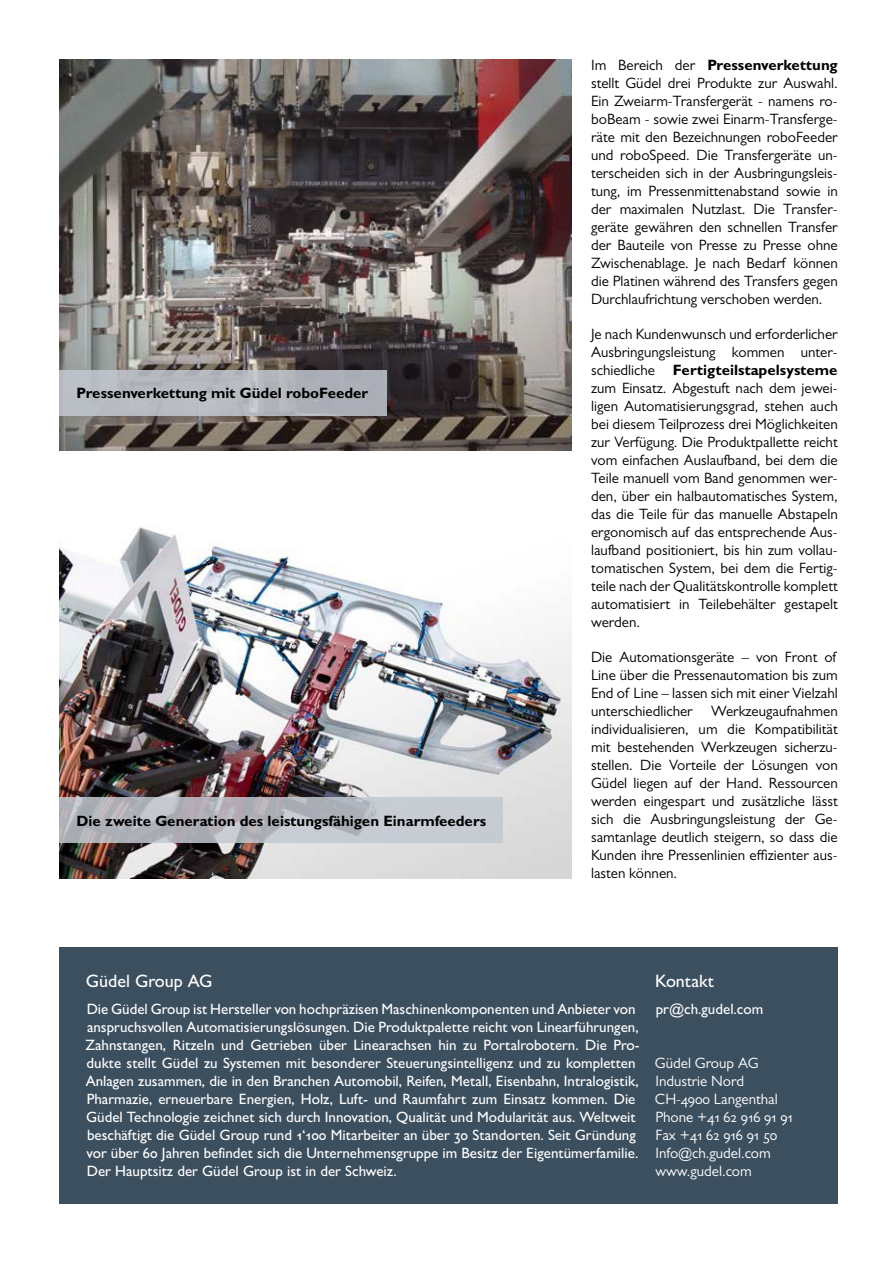
<style>
.page{position:relative;width:893px;height:1263px;background:#fff}
.page>*{position:absolute;margin:0;border:0;box-sizing:border-box;transform-origin:0 0}
.t1{font:500 18px "Gill Sans MT Pro";color:#fff}
.t2{font:15px/18px "Gill Sans MT Pro";color:#000;text-align:justify}
.t3{font:500 15px/18px "Gill Sans MT Pro";color:#fff}
.t4{font:15px/18px "Gill Sans MT Pro";color:#fff}
.t5{font:700 15px "Gill Sans MT Pro";color:#000}
.s1{font-weight:700}
</style>
<div class="page">
<div style="left:60px;top:947px;width:778px;height:256px;background:#3c4f5f"></div>
<img style="left:60px;top:527px;width:512px;height:351px">
<img style="left:60px;top:60px;width:512px;height:390px">
<svg style="left:60px;top:797px;width:443px;height:46px;background:#b9bcc3"></svg>
<div style="left:60px;top:370px;width:327px;height:45px;background:#b6b9bf"></div>
<p class="t5" style="left:77px;top:384px;width:293px">Pressenverkettung mit Güdel roboFeeder</p>
<p class="t5" style="left:77px;top:811px;width:411px">Die zweite Generation des leistungsfähigen Einarmfeeders</p>
<p class="t2" style="left:591px;top:56px;width:248px">Im Bereich der <span class="s1">Pressenverkettung </span>stellt Güdel drei Produkte zur Auswahl.<br>Ein Zweiarm-Transfergerät - namens ro&shy;boBeam - sowie zwei Einarm-Transferge&shy;räte mit den Bezeichnungen roboFeeder und roboSpeed. Die Transfergeräte un&shy;terscheiden sich in der Ausbringungsleis&shy;tung, im Pressenmittenabstand sowie in der maximalen Nutzlast. Die Transfer&shy;geräte gewähren den schnellen Transfer der Bauteile von Presse zu Presse ohne Zwischenablage. Je nach Bedarf können die Platinen während des Transfers gegen Durchlaufrichtung verschoben werden.</p>
<p class="t2" style="left:591px;top:325px;width:248px">Je nach Kundenwunsch und erforderlicher Ausbringungsleistung kommen unter&shy;schiedliche <span class="s1">Fertigteilstapelsysteme </span>zum Einsatz. Abgestuft nach dem jewei&shy;ligen Automatisierungsgrad, stehen auch bei diesem Teilprozess drei Möglichkeiten zur Verfügung. Die Produktpallette reicht vom einfachen Auslaufband, bei dem die Teile manuell vom Band genommen wer&shy;den, über ein halbautomatisches System, das die Teile für das manuelle Abstapeln ergonomisch auf das entsprechende Aus&shy;laufband positioniert, bis hin zum vollau&shy;tomatischen System, bei dem die Fertig&shy;teile nach der Qualitätskontrolle komplett automatisiert in Teilebehälter gestapelt werden.</p>
<p class="t2" style="left:591px;top:648px;width:248px">Die Automationsgeräte – von Front of Line über die Pressenautomation bis zum End of Line – lassen sich mit einer Vielzahl unterschiedlicher Werkzeugaufnahmen individualisieren, um die Kompatibilität mit bestehenden Werkzeugen sicherzu&shy;stellen. Die Vorteile der Lösungen von Güdel liegen auf der Hand. Ressourcen werden eingespart und zusätzliche lässt sich die Ausbringungsleistung der Ge&shy;samtanlage deutlich steigern, so dass die Kunden ihre Pressenlinien effizienter aus&shy;lasten können.</p>
<p class="t1" style="left:86px;top:970px;width:128px">Güdel Group AG</p>
<p class="t3" style="left:86px;top:1000px;width:556px">Die Güdel Group ist Hersteller von hochpräzisen Maschinenkomponenten und Anbieter von anspruchsvollen Automatisierungslösungen. Die Produktpalette reicht von Linearführungen, Zahnstangen, Ritzeln und Getrieben über Linearachsen hin zu Portalrobotern. Die Pro&shy;dukte stellt Güdel zu Systemen mit besonderer Steuerungsintelligenz und zu kompletten Anlagen zusammen, die in den Branchen Automobil, Reifen, Metall, Eisenbahn, Intralogistik, Pharmazie, erneuerbare Energien, Holz, Luft- und Raumfahrt zum Einsatz kommen. Die Güdel Technologie zeichnet sich durch Innovation, Qualität und Modularität aus. Weltweit beschäftigt die Güdel Group rund 1‘100 Mitarbeiter an über 30 Standorten. Seit Gründung vor über 60 Jahren befindet sich die Unternehmensgruppe im Besitz der Eigentümerfamilie.<br>Der Hauptsitz der Güdel Group ist in der Schweiz.</p>
<p class="t1" style="left:655px;top:970px;width:60px">Kontakt</p>
<p class="t3" style="left:656px;top:1000px;width:109px">pr@ch.gudel.com</p>
<p class="t4" style="left:655px;top:1054px;width:140px">Güdel Group AG<br>Industrie Nord<br>CH-4900 Langenthal<br>Phone +41 62 916 91 91<br>Fax +41 62 916 91 50<br>Info@ch.gudel.com www.gudel.com</p>
</div>
